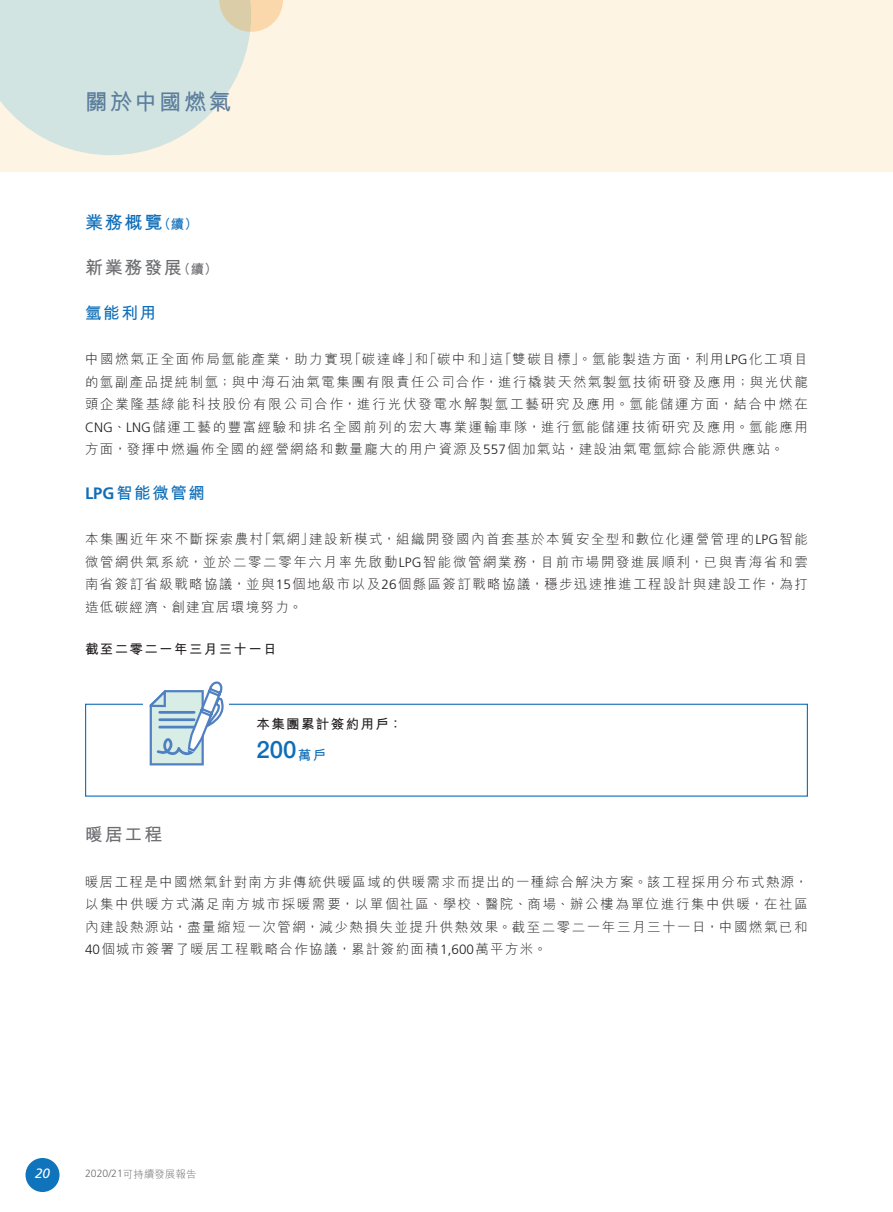
<style>
.page{position:relative;width:893px;height:1212px;background:#fff}
.page>*{position:absolute;margin:0;border:0;box-sizing:border-box;transform-origin:0 0}
.t1{font:500 24px "Helvetica Neue LT Std";color:#0f6eb8}
.t2{font:700 22.5px "M Hei HK";letter-spacing:.1em;color:#5c7d9c}
.t3{font:700 18px "M Hei HK";letter-spacing:.1em;color:#6c6d70}
.t4{font:700 18px "M Hei HK";color:#0f6eb8}
.t5{font:700 16.5px "M Hei HK";letter-spacing:.1em;color:#0f6eb8}
.t6{font:300 13.5px/22.5px "M Hei HK";letter-spacing:.1em;color:#231f20;text-align:justify}
.t7{font:700 13.5px "M Hei HK";letter-spacing:.1em;color:#231f20}
.t8{font:italic 13.5px "Frutiger LT Std";color:#fff}
.t9{font:300 10.5px "Frutiger LT Std";color:#6c6d70}
.s1{font-size:13.5px}
.s2{font-family:"Frutiger LT Std"}
.s3{font-family:"M Hei HK";font-weight:700;font-size:13.5px}
.s4{font-family:"M Hei HK"}
</style>
<div class="page">
<div style="left:26px;top:1158px;width:34px;height:34px;background:#1074bc;border-radius:50%"></div>
<div style="left:0;top:0;width:893px;height:172px;background:#fef4e4"></div>
<svg style="left:0;top:0;width:283px;height:155px"></svg>
<svg style="left:85px;top:703px;width:723px;height:94px"></svg>
<div style="left:144px;top:690px;width:85px;height:15px;background:#fff"></div>
<svg style="left:150px;top:681px;width:75px;height:90px"></svg>
<h2 class="t2" style="left:85px;top:86px;width:148px">關於中國燃氣</h2>
<h3 class="t4" style="left:85px;top:209px;width:114px">業務概覽<span class="s1">（續）</span></h3>
<h3 class="t3" style="left:85px;top:254px;width:134px">新業務發展<span class="s1">（續）</span></h3>
<p class="t5" style="left:85px;top:301px;width:72px">氫能利用</p>
<p class="t6" style="left:85px;top:348px;width:724px">中國燃氣正全面佈局氫能產業，助力實現「碳達峰」和「碳中和」這「雙碳目標」。氫能製造方面，利用<span class="s2">LPG</span>化工項目的氫副產品提純制氫；與中海石油氣電集團有限責任公司合作，進行橇裝天然氣製氫技術研發及應用；與光伏龍頭企業隆基綠能科技股份有限公司合作，進行光伏發電水解製氫工藝研究及應用。氫能儲運方面，結合中燃在<span class="s2">CNG</span>、<span class="s2">LNG</span>儲運工藝的豐富經驗和排名全國前列的宏大專業運輸車隊，進行氫能儲運技術研究及應用。氫能應用方面，發揮中燃遍佈全國的經營網絡和數量龐大的用户資源及<span class="s2">557</span>個加氣站，建設油氣電氫綜合能源供應站。</p>
<p class="t5" style="left:85px;top:481px;width:122px"><span class="s2">LPG</span>智能微管網</p>
<p class="t6" style="left:85px;top:528px;width:724px">本集團近年來不斷探索農村「氣網」建設新模式，組織開發國內首套基於本質安全型和數位化運營管理的<span class="s2">LPG</span>智能微管網供氣系統，並於二零二零年六月率先啟動<span class="s2">LPG</span>智能微管網業務，目前市場開發進展順利，已與青海省和雲南省簽訂省級戰略協議，並與<span class="s2">15</span>個地級市以及<span class="s2">26</span>個縣區簽訂戰略協議，穩步迅速推進工程設計與建設工作，為打造低碳經濟、創建宜居環境努力。</p>
<p class="t7" style="left:85px;top:639px;width:193px">截至二零二一年三月三十一日</p>
<p class="t7" style="left:257px;top:714px;width:147px">本集團累計簽約用戶：</p>
<h1 class="t1" style="left:257px;top:735px;width:71px">200<span class="s3">萬戶</span></h1>
<h3 class="t3" style="left:85px;top:821px;width:79px">暖居工程</h3>
<p class="t6" style="left:85px;top:870px;width:724px">暖居工程是中國燃氣針對南方非傳統供暖區域的供暖需求而提出的一種綜合解決方案。該工程採用分布式熱源，以集中供暖方式滿足南方城市採暖需要，以單個社區、學校、醫院、商場、辦公樓為單位進行集中供暖，在社區內建設熱源站，盡量縮短一次管網，減少熱損失並提升供熱效果。截至二零二一年三月三十一日，中國燃氣已和<span class="s2">40</span>個城市簽署了暖居工程戰略合作協議，累計簽約面積<span class="s2">1,600</span>萬平方米。</p>
<p class="t8" style="left:35px;top:1166px;width:17px">20</p>
<p class="t9" style="left:85px;top:1167px;width:113px">2020/21<span class="s4">可持續發展報告</span></p>
</div>
